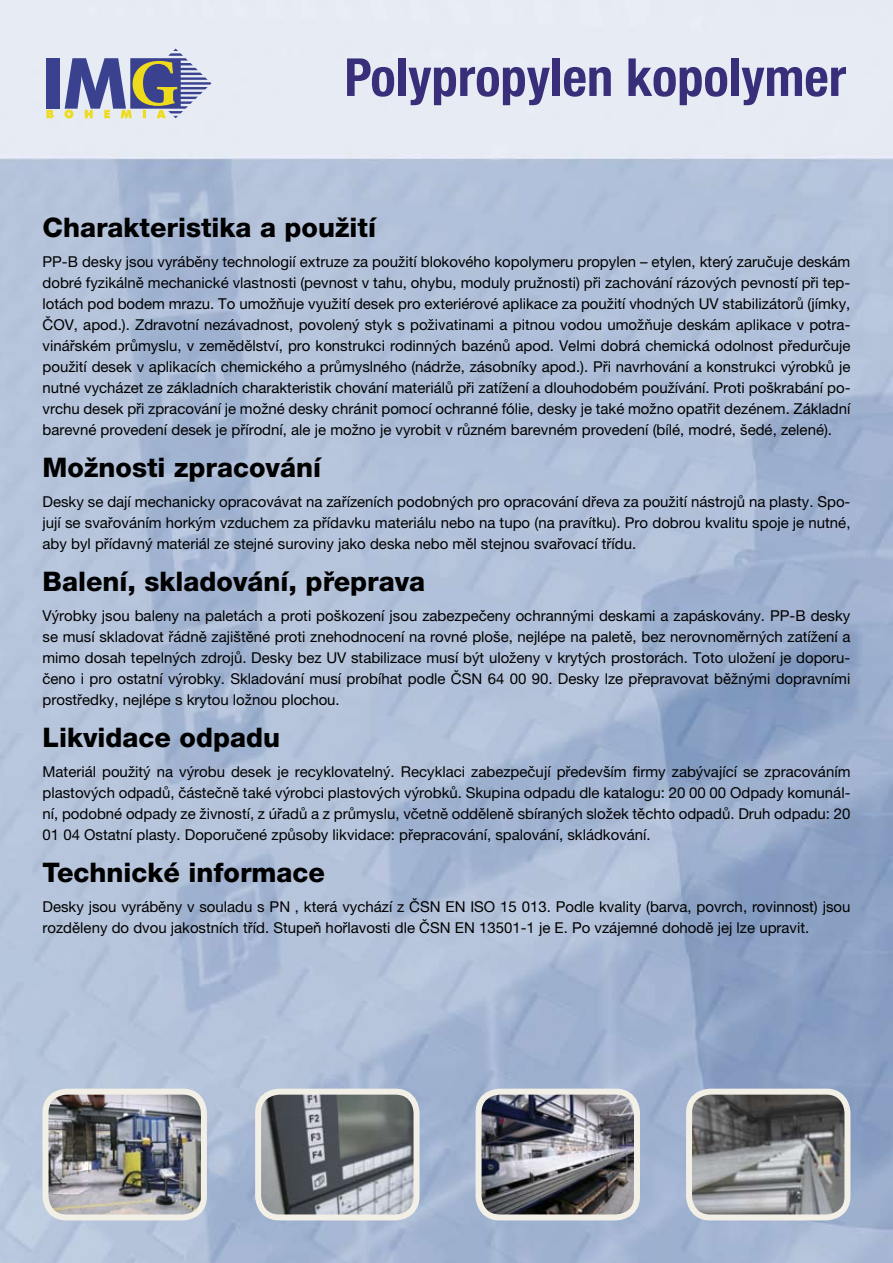
<style>
.page{position:relative;width:893px;height:1263px;background:#fff}
.page>*{position:absolute;margin:0;border:0;box-sizing:border-box;transform-origin:0 0}
.t1{font:700 condensed 52.5px "Helvetica Neue LT Pro";color:#392e7a}
.t2{font:800 27px "Helvetica Neue LT Pro";color:#000}
.t3{font:15px/21px "Helvetica Neue LT Pro";color:#000;text-align:justify}
</style>
<div class="page">
<svg style="left:46px;top:49px;width:165px;height:69px;background:#9a9eb3"></svg>
<img style="left:46px;top:1092px;width:158px;height:125px">
<div style="left:43px;top:1089px;width:164px;height:131px;border:6px solid #f2efe7;border-radius:21px"></div>
<img style="left:258px;top:1092px;width:159px;height:125px">
<div style="left:255px;top:1089px;width:165px;height:131px;border:6px solid #f2efe7;border-radius:21px"></div>
<img style="left:479px;top:1092px;width:158px;height:125px">
<div style="left:476px;top:1089px;width:164px;height:131px;border:6px solid #f2efe7;border-radius:21px"></div>
<img style="left:689px;top:1092px;width:158px;height:125px">
<div style="left:686px;top:1089px;width:164px;height:131px;border:6px solid #f2efe7;border-radius:21px"></div>
<h1 class="t1" style="left:344px;top:45px;width:503px">Polypropylen kopolymer</h1>
<h2 class="t2" style="left:43px;top:211px;width:335px">Charakteristika a použití</h2>
<p class="t3" style="left:43px;top:251px;width:809px">PP-B desky jsou vyráběny technologií extruze za použití blokového kopolymeru propylen – etylen, který zaručuje deskám dobré fyzikálně mechanické vlastnosti (pevnost v tahu, ohybu, moduly pružnosti) při zachování rázových pevností při tep&shy;lotách pod bodem mrazu. To umožňuje využití desek pro exteriérové aplikace za použití vhodných UV stabilizátorů (jímky, ČOV, apod.). Zdravotní nezávadnost, povolený styk s poživatinami a pitnou vodou umožňuje deskám aplikace v potra&shy;vinářském průmyslu, v zemědělství, pro konstrukci rodinných bazénů apod. Velmi dobrá chemická odolnost předurčuje použití desek v aplikacích chemického a průmyslného (nádrže, zásobníky apod.). Při navrhování a konstrukci výrobků je nutné vycházet ze základních charakteristik chování materiálů při zatížení a dlouhodobém používání. Proti poškrabání po&shy;vrchu desek při zpracování je možné desky chránit pomocí ochranné fólie, desky je také možno opatřit dezénem. Základní barevné provedení desek je přírodní, ale je možno je vyrobit v různém barevném provedení (bílé, modré, šedé, zelené).</p>
<h2 class="t2" style="left:43px;top:451px;width:280px">Možnosti zpracování</h2>
<p class="t3" style="left:43px;top:491px;width:809px">Desky se dají mechanicky opracovávat na zařízeních podobných pro opracování dřeva za použití nástrojů na plasty. Spo&shy;jují se svařováním horkým vzduchem za přídavku materiálu nebo na tupo (na pravítku). Pro dobrou kvalitu spoje je nutné, aby byl přídavný materiál ze stejné suroviny jako deska nebo měl stejnou svařovací třídu.</p>
<h2 class="t2" style="left:43px;top:565px;width:384px">Balení, skladování, přeprava</h2>
<p class="t3" style="left:43px;top:605px;width:809px">Výrobky jsou baleny na paletách a proti poškození jsou zabezpečeny ochrannými deskami a zapáskovány. PP-B desky se musí skladovat řádně zajištěné proti znehodnocení na rovné ploše, nejlépe na paletě, bez nerovnoměrných zatížení a mimo dosah tepelných zdrojů. Desky bez UV stabilizace musí být uloženy v krytých prostorách. Toto uložení je doporu&shy;čeno i pro ostatní výrobky. Skladování musí probíhat podle ČSN 64 00 90. Desky lze přepravovat běžnými dopravními prostředky, nejlépe s krytou ložnou plochou.</p>
<h2 class="t2" style="left:43px;top:721px;width:239px">Likvidace odpadu</h2>
<p class="t3" style="left:43px;top:761px;width:809px">Materiál použitý na výrobu desek je recyklovatelný. Recyklaci zabezpečují především firmy zabývající se zpracováním plastových odpadů, částečně také výrobci plastových výrobků. Skupina odpadu dle katalogu: 20 00 00 Odpady komunál&shy;ní, podobné odpady ze živností, z úřadů a z průmyslu, včetně odděleně sbíraných složek těchto odpadů. Druh odpadu: 20<br>01 04 Ostatní plasty. Doporučené způsoby likvidace: přepracování, spalování, skládkování.</p>
<h2 class="t2" style="left:43px;top:856px;width:284px">Technické informace</h2>
<p class="t3" style="left:43px;top:896px;width:809px">Desky jsou vyráběny v souladu s PN , která vychází z ČSN EN ISO 15 013. Podle kvality (barva, povrch, rovinnost) jsou rozděleny do dvou jakostních tříd. Stupeň hořlavosti dle ČSN EN 13501-1 je E. Po vzájemné dohodě jej lze upravit.</p>
</div>
